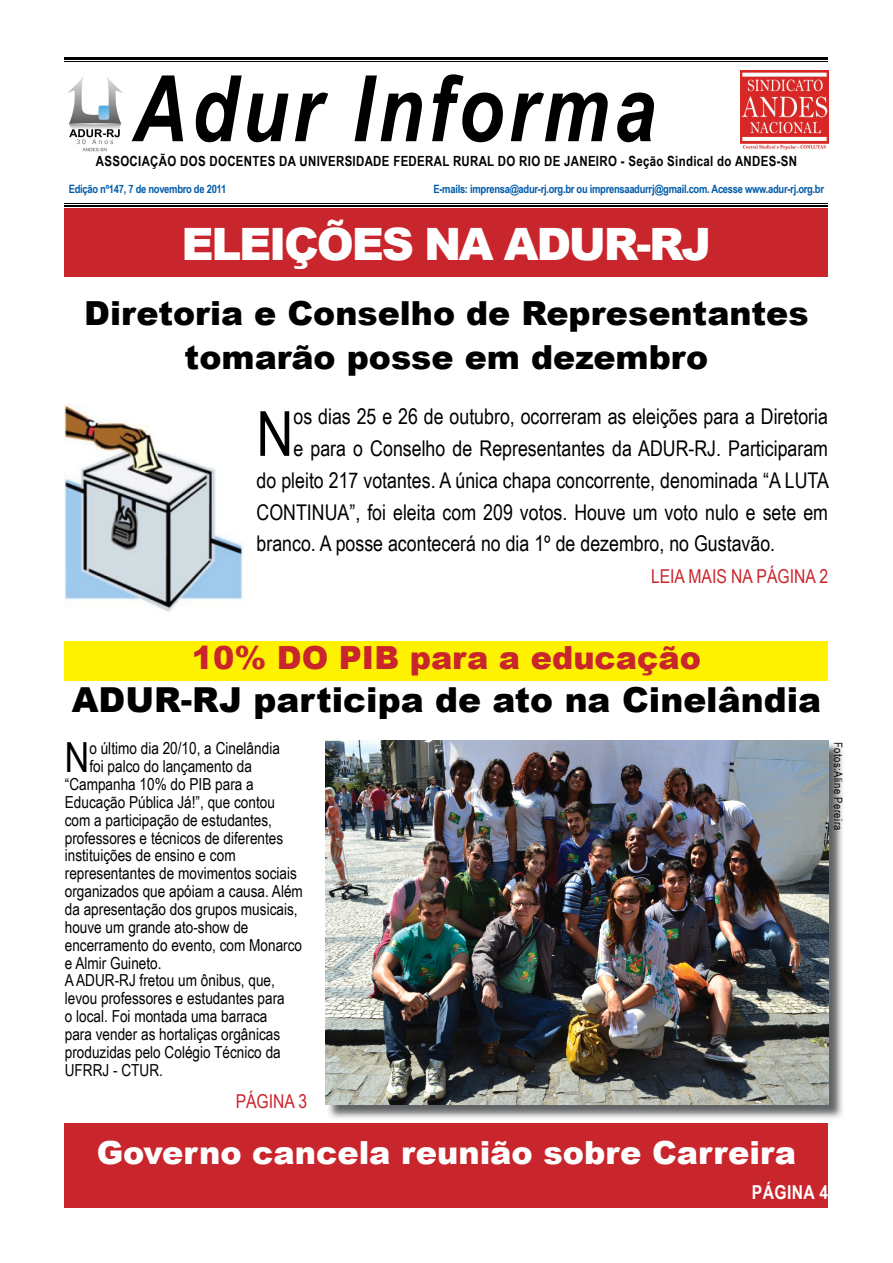
<style>
.page{position:relative;width:893px;height:1263px;background:#fff}
.page>*{position:absolute;margin:0;border:0;box-sizing:border-box;transform-origin:0 0}
.t1{font:italic 700 91.8px "Arial Narrow";letter-spacing:.05em;color:#000}
.t2{font:62.25px "Arial Narrow";color:#000}
.t3{font:900 44.55px "Arial";letter-spacing:-.05em;color:#fff}
.t4{font:41.55px "Arial Narrow";color:#000}
.t5{font:900 34.35px "Arial";color:#000}
.t6{font:900 33.15px/44.7px "Arial";color:#000;text-align:center}
.t7{font:900 31.8px "Arial";color:#fff}
.t8{font:900 31.8px "Arial";color:#c9252c}
.t9{font:21.6px "Arial Narrow";color:#000}
.t10{font:19.05px "Arial Narrow";color:#c9252c}
.t11{font:700 19.05px "Arial Narrow";letter-spacing:.02em;color:#fff}
.t12{font:16.5px "Arial Narrow";color:#000}
.t13{font:700 13.95px "Arial Narrow";letter-spacing:.025em;color:#000}
.t14{font:700 11.4px "Arial Narrow";letter-spacing:-.025em;color:#005baa}
.t15{font:11.4px "Arial Narrow";letter-spacing:.04em;color:#000}
</style>
<div class="page">
<hr style="left:65px;top:203px;width:763px;height:1px;background:#000">
<hr style="left:65px;top:205px;width:763px;height:2px;background:#000">
<hr style="left:65px;top:208px;width:763px;height:1px;background:#000">
<hr style="left:65px;top:57px;width:763px;height:1px;background:#000">
<hr style="left:65px;top:58px;width:763px;height:2px;background:#000">
<hr style="left:65px;top:61px;width:763px;height:1px;background:#000">
<div style="left:65px;top:209px;width:763px;height:68px;background:#c9252c"></div>
<img style="left:68px;top:77px;width:55px;height:75px">
<img style="left:741px;top:70px;width:87px;height:79px">
<img style="left:65px;top:405px;width:179px;height:207px">
<div style="left:65px;top:641px;width:763px;height:40px;background:#fff200"></div>
<div style="left:65px;top:1123px;width:763px;height:84px;background:#c9252c"></div>
<img style="left:327px;top:743px;width:516px;height:376px">
<img style="left:833px;top:743px;width:9px;height:87px">
<img style="left:325px;top:740px;width:503px;height:364px">
<h1 class="t1" style="left:132px;top:56px;width:525px">Adur Informa</h1>
<p class="t13" style="left:96px;top:156px;width:702px">ASSOCIAÇÃO DOS DOCENTES DA UNIVERSIDADE FEDERAL RURAL DO RIO DE JANEIRO - Seção Sindical do ANDES-SN</p>
<p class="t14" style="left:69px;top:184px;width:159px">Edição nº147, 7 de novembro de 2011</p>
<p class="t14" style="left:433px;top:184px;width:392px">E-mails: imprensa@adur-rj.org.br ou imprensaadurrj@gmail.com. Acesse www.adur-rj.org.br</p>
<h3 class="t3" style="left:181px;top:228px;width:531px">ELEIÇÕES NA ADUR-RJ</h3>
<h3 class="t6" style="left:84px;top:294px;width:726px">Diretoria e Conselho de Representantes tomarão posse em dezembro</h3>
<h2 class="t2" style="left:256px;top:407px;width:38px">N</h2>
<h3 class="t9" style="left:293px;top:407px;width:536px">os dias 25 e 26 de outubro, ocorreram as eleições para a Diretoria</h3>
<h3 class="t9" style="left:293px;top:439px;width:536px">e para o Conselho de Representantes da ADUR-RJ. Participaram</h3>
<h3 class="t9" style="left:256px;top:471px;width:574px">do pleito 217 votantes. A única chapa concorrente, denominada “A LUTA</h3>
<h3 class="t9" style="left:256px;top:503px;width:573px">CONTINUA”, foi eleita com 209 votos. Houve um voto nulo e sete em</h3>
<h3 class="t9" style="left:256px;top:535px;width:520px">branco. A posse acontecerá no dia 1º de dezembro, no Gustavão.</h3>
<p class="t10" style="left:651px;top:568px;width:178px">LEIA MAIS NA PÁGINA 2</p>
<h3 class="t8" style="left:192px;top:646px;width:510px">10% DO PIB para a educação</h3>
<h3 class="t5" style="left:72px;top:687px;width:750px">ADUR-RJ participa de ato na Cinelândia</h3>
<h3 class="t4" style="left:65px;top:740px;width:26px">N</h3>
<p class="t12" style="left:89px;top:741px;width:192px">o último dia 20/10, a Cinelândia</p>
<p class="t15" style="left:843px;top:742px;width:90px;rotate:90deg">Fotos:Aline Pereira</p>
<p class="t12" style="left:89px;top:759px;width:164px">foi palco do lançamento da</p>
<p class="t12" style="left:65px;top:777px;width:190px">“Campanha 10% do PIB para a</p>
<p class="t12" style="left:65px;top:795px;width:212px">Educação Pública Já!”, que contou</p>
<p class="t12" style="left:65px;top:813px;width:209px">com a participação de estudantes,</p>
<p class="t12" style="left:65px;top:831px;width:220px">professores e técnicos de diferentes</p>
<p class="t12" style="left:65px;top:849px;width:172px">instituições de ensino e com</p>
<p class="t12" style="left:65px;top:866px;width:233px">representantes de movimentos sociais</p>
<p class="t12" style="left:65px;top:884px;width:240px">organizados que apóiam a causa. Além</p>
<p class="t12" style="left:65px;top:902px;width:234px">da apresentação dos grupos musicais,</p>
<p class="t12" style="left:65px;top:920px;width:185px">houve um grande ato-show de</p>
<p class="t12" style="left:65px;top:938px;width:239px">encerramento do evento, com Monarco</p>
<p class="t12" style="left:65px;top:956px;width:98px">e Almir Guineto.</p>
<p class="t12" style="left:65px;top:973px;width:212px">A ADUR-RJ fretou um ônibus, que,</p>
<p class="t12" style="left:65px;top:991px;width:221px">levou professores e estudantes para</p>
<p class="t12" style="left:65px;top:1009px;width:204px">o local. Foi montada uma barraca</p>
<p class="t12" style="left:65px;top:1027px;width:217px">para vender as hortaliças orgânicas</p>
<p class="t12" style="left:65px;top:1045px;width:217px">produzidas pelo Colégio Técnico da</p>
<p class="t12" style="left:65px;top:1063px;width:100px">UFRRJ - CTUR.</p>
<p class="t10" style="left:236px;top:1093px;width:73px">PÁGINA 3</p>
<h3 class="t7" style="left:97px;top:1140px;width:701px">Governo cancela reunião sobre Carreira</h3>
<p class="t11" style="left:751px;top:1185px;width:78px">PÁGINA 4</p>
</div>
